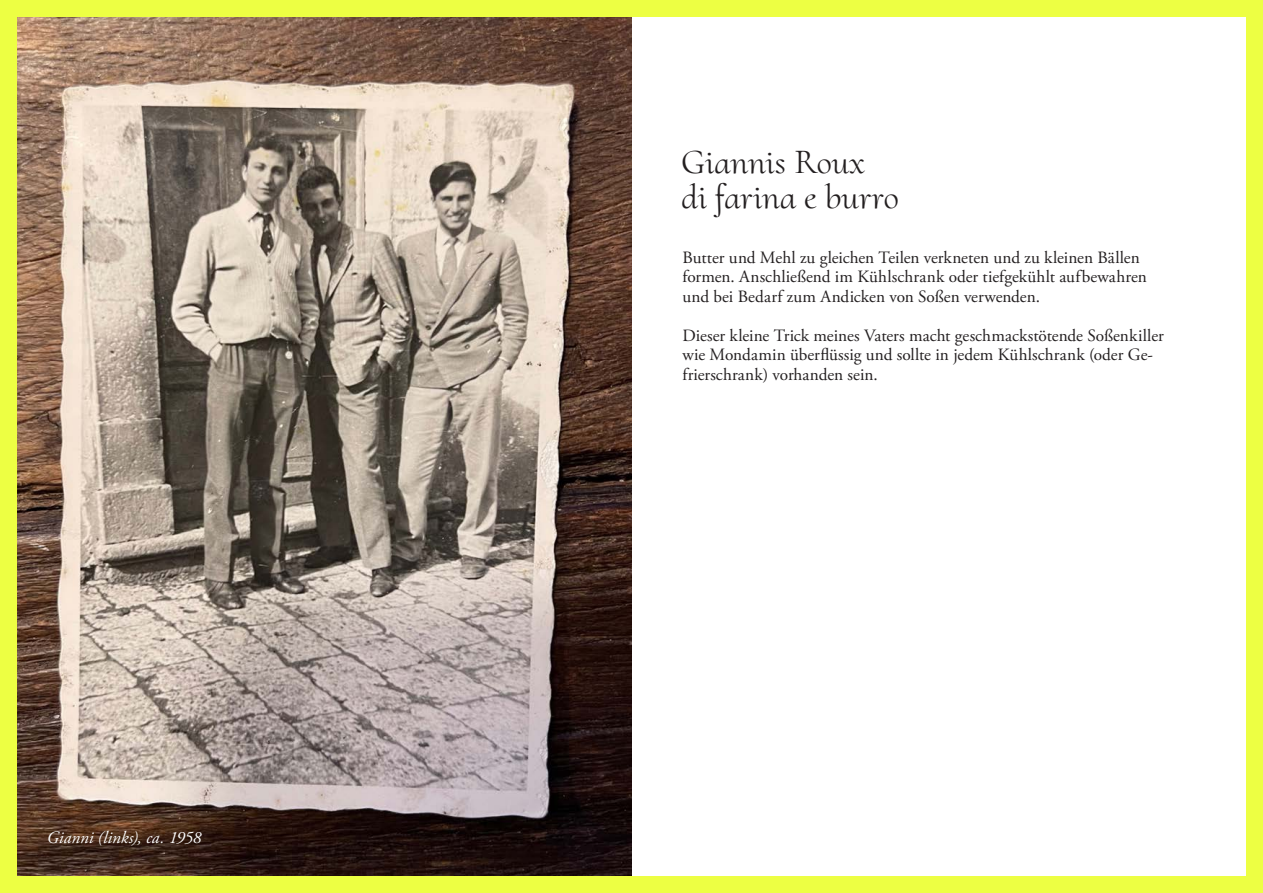
<style>
.page{position:relative;width:1263px;height:893px;background:#edff43}
.page>*{position:absolute;margin:0;border:0;box-sizing:border-box;transform-origin:0 0}
.t1{font:34.95px/35px "Cormorant Upright";color:#231f20}
.t2{font:17.25px/19.5px "Adobe Garamond Pro";color:#231f20}
.t3{font:italic 17.25px "Adobe Garamond Pro";color:#fff}
</style>
<div class="page">
<div style="left:17px;top:17px;width:1229px;height:859px;background:#fff"></div>
<img style="left:17px;top:17px;width:614px;height:859px">
<p class="t3" style="left:47px;top:827px;width:156px">Gianni (links), ca. 1958</p>
<h1 class="t1" style="left:681px;top:144px;width:219px">Giannis Roux di farina e burro</h1>
<p class="t2" style="left:682px;top:248px;width:466px">Butter und Mehl zu gleichen Teilen verkneten und zu kleinen Bällen formen. Anschließend im Kühlschrank oder tiefgekühlt aufbewahren und bei Bedarf zum Andicken von Soßen verwenden.</p>
<p class="t2" style="left:682px;top:326px;width:483px">Dieser kleine Trick meines Vaters macht geschmackstötende Soßenkiller wie Mondamin überflüssig und sollte in jedem Kühlschrank (oder Ge&shy;frierschrank) vorhanden sein.</p>
</div>
